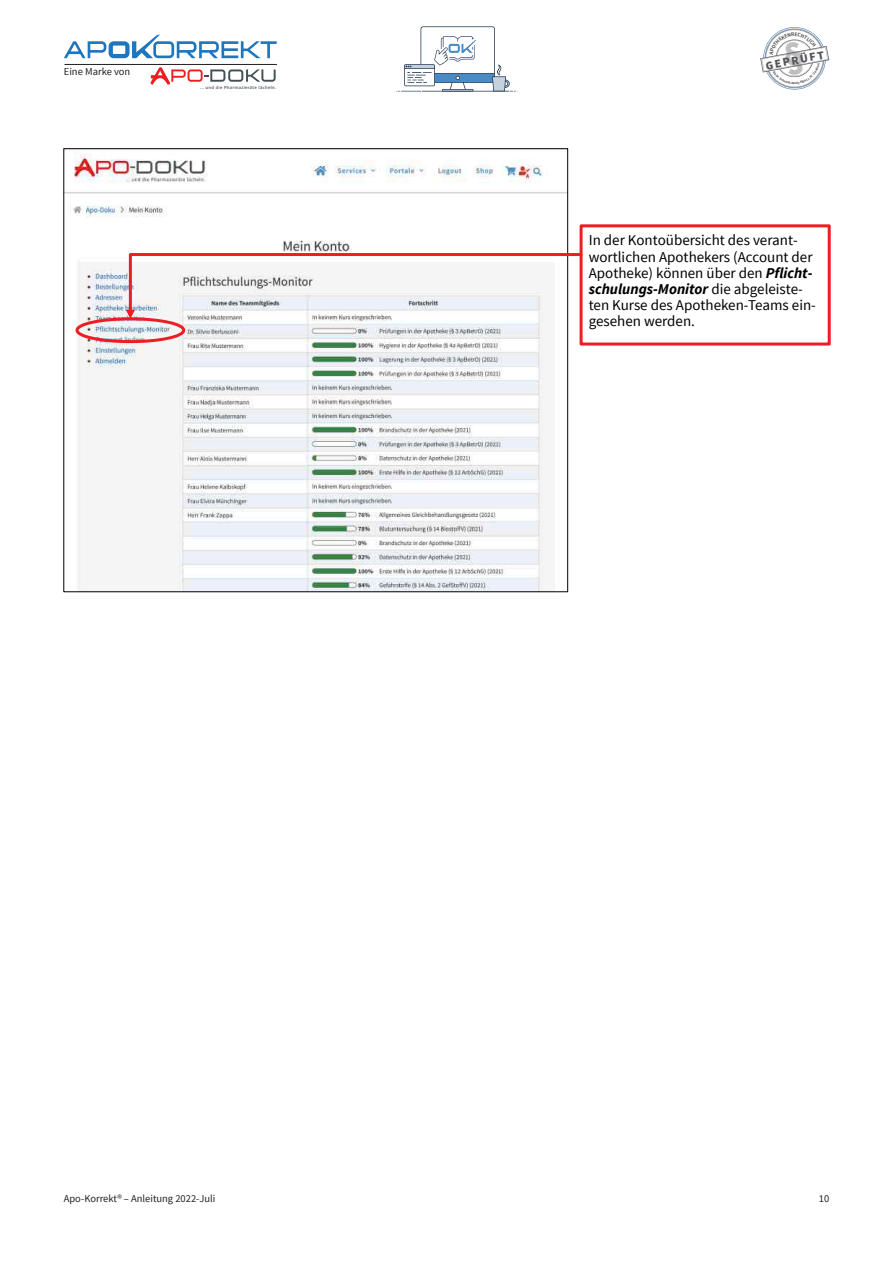
<style>
.page{position:relative;width:893px;height:1263px;background:#fff}
.page>*{position:absolute;margin:0;border:0;box-sizing:border-box;transform-origin:0 0}
.t1{font:15px/16.2px "Source Sans Pro";color:#000}
.t2{font:900 11.85px "Source Sans Pro";color:#56575b}
.t3{font:10.5px "Source Sans Pro";color:#231f20}
.t4{font:600 4.2px "Open Sans";letter-spacing:.06em;color:#425054}
.s1{font-weight:700;font-style:italic}
</style>
<div class="page">
<svg style="left:396px;top:26px;width:121px;height:66px"></svg>
<svg style="left:64px;top:34px;width:213px;height:24px"></svg>
<hr style="left:65px;top:64px;width:212px;height:1px;background:#231f20">
<svg style="left:151px;top:67px;width:125px;height:18px"></svg>
<img style="left:66px;top:154px;width:500px;height:436px">
<div style="left:76px;top:317px;width:109px;height:26px;border:3px solid #ee1d23;border-radius:50%"></div>
<div style="left:580px;top:224px;width:251px;height:121px;border:3px solid #ee1d23"></div>
<svg style="left:126px;top:252px;width:458px;height:67px"></svg>
<svg style="left:760px;top:27px;width:69px;height:63px"></svg>
<p class="t3" style="left:64px;top:68px;width:68px">Eine Marke von</p>
<p class="t4" style="left:200px;top:86px;width:78px">... und die Pharmazieräte lächeln.</p>
<p class="t2" style="left:765px;top:61px;width:61px;rotate:-10deg">GEPRÜFT</p>
<p class="t1" style="left:589px;top:234px;width:229px">In der Kontoübersicht des verant&shy;wortlichen Apothekers (Account der<br>Apotheke) können über den <span class="s1">Pflicht&shy;schulungs-Monitor</span> die abgeleiste&shy;ten Kurse des Apotheken-Teams ein&shy;gesehen werden.</p>
<p class="t3" style="left:64px;top:1194px;width:153px">Apo-Korrekt® – Anleitung 2022-Juli</p>
<p class="t3" style="left:819px;top:1194px;width:12px">10</p>
</div>
